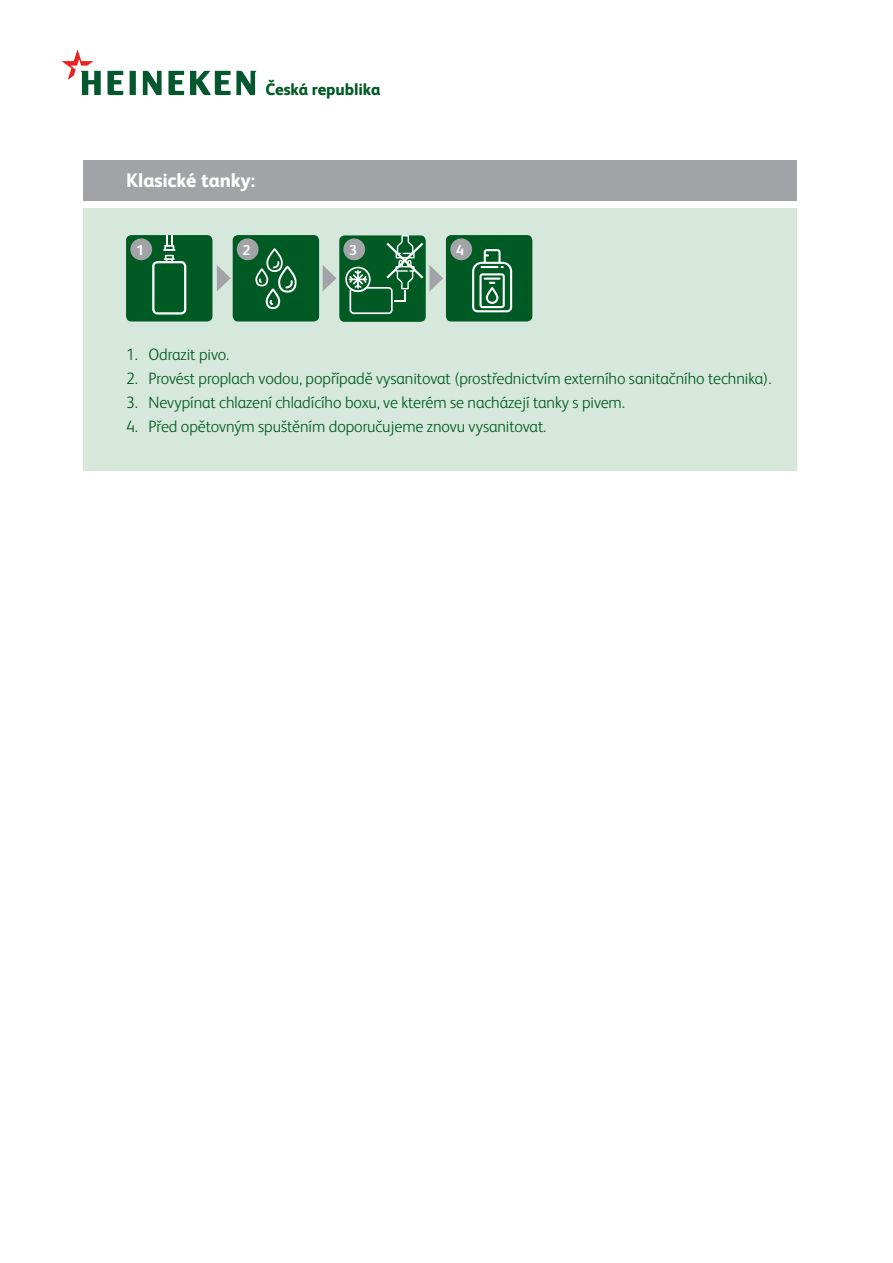
<style>
.page{position:relative;width:893px;height:1263px;background:#fff}
.page>*{position:absolute;margin:0;border:0;box-sizing:border-box;transform-origin:0 0}
.t1{font:800 19.5px "HEINEKEN Core";letter-spacing:-.005em;color:#fff}
.t2{font:300 16.5px "HEINEKEN Core";letter-spacing:-.005em;color:#005a23}
.t3{font:800 16.5px "HEINEKEN Core";letter-spacing:-.005em;color:#005a23}
.t4{font:700 14.4px "HEINEKEN Core";color:#fff}
</style>
<div class="page">
<div style="left:83px;top:209px;width:714px;height:262px;background:#d6e8db"></div>
<div style="left:83px;top:160px;width:714px;height:41px;background:#a1a3a6"></div>
<div style="left:339px;top:235px;width:87px;height:87px;background:#005a23;border-radius:5px"></div>
<img style="left:62px;top:50px;width:195px;height:46px">
<div style="left:126px;top:235px;width:86px;height:86px;background:#005a23;border-radius:5px"></div>
<div style="left:446px;top:235px;width:86px;height:86px;background:#005a23;border-radius:5px"></div>
<svg style="left:472px;top:249px;width:40px;height:63px"></svg>
<div style="left:233px;top:235px;width:86px;height:86px;background:#005a23;border-radius:5px"></div>
<svg style="left:148px;top:235px;width:43px;height:26px"></svg>
<svg style="left:252px;top:248px;width:45px;height:61px"></svg>
<div style="left:130px;top:238px;width:22px;height:22px;background:#a1a3a6;border-radius:50%"></div>
<div style="left:237px;top:238px;width:22px;height:22px;background:#a1a3a6;border-radius:50%"></div>
<svg style="left:343px;top:238px;width:22px;height:22px"></svg>
<div style="left:450px;top:238px;width:22px;height:22px;background:#a1a3a6;border-radius:50%"></div>
<svg style="left:217px;top:265px;width:14px;height:26px"></svg>
<svg style="left:323px;top:265px;width:13px;height:26px"></svg>
<svg style="left:429px;top:265px;width:14px;height:27px"></svg>
<div style="left:152px;top:261px;width:34px;height:53px;border:2px solid #fff;border-radius:4px"></div>
<svg style="left:345px;top:235px;width:78px;height:79px"></svg>
<p class="t3" style="left:266px;top:76px;width:116px">Česká republika</p>
<p class="t1" style="left:126px;top:165px;width:131px">Klasické tanky:</p>
<p class="t4" style="left:136px;top:240px;width:9px">1</p>
<p class="t4" style="left:243px;top:240px;width:9px">2</p>
<p class="t4" style="left:349px;top:240px;width:9px">3</p>
<p class="t4" style="left:456px;top:240px;width:9px">4</p>
<p class="t2" style="left:126px;top:343px;width:105px">1. Odrazit pivo.</p>
<p class="t2" style="left:126px;top:367px;width:647px">2. Provést proplach vodou, popřípadě vysanitovat (prostřednictvím externího sanitačního technika).</p>
<p class="t2" style="left:126px;top:391px;width:500px">3. Nevypínat chlazení chladícího boxu, ve kterém se nacházejí tanky s pivem.</p>
<p class="t2" style="left:126px;top:415px;width:422px">4. Před opětovným spuštěním doporučujeme znovu vysanitovat.</p>
</div>
